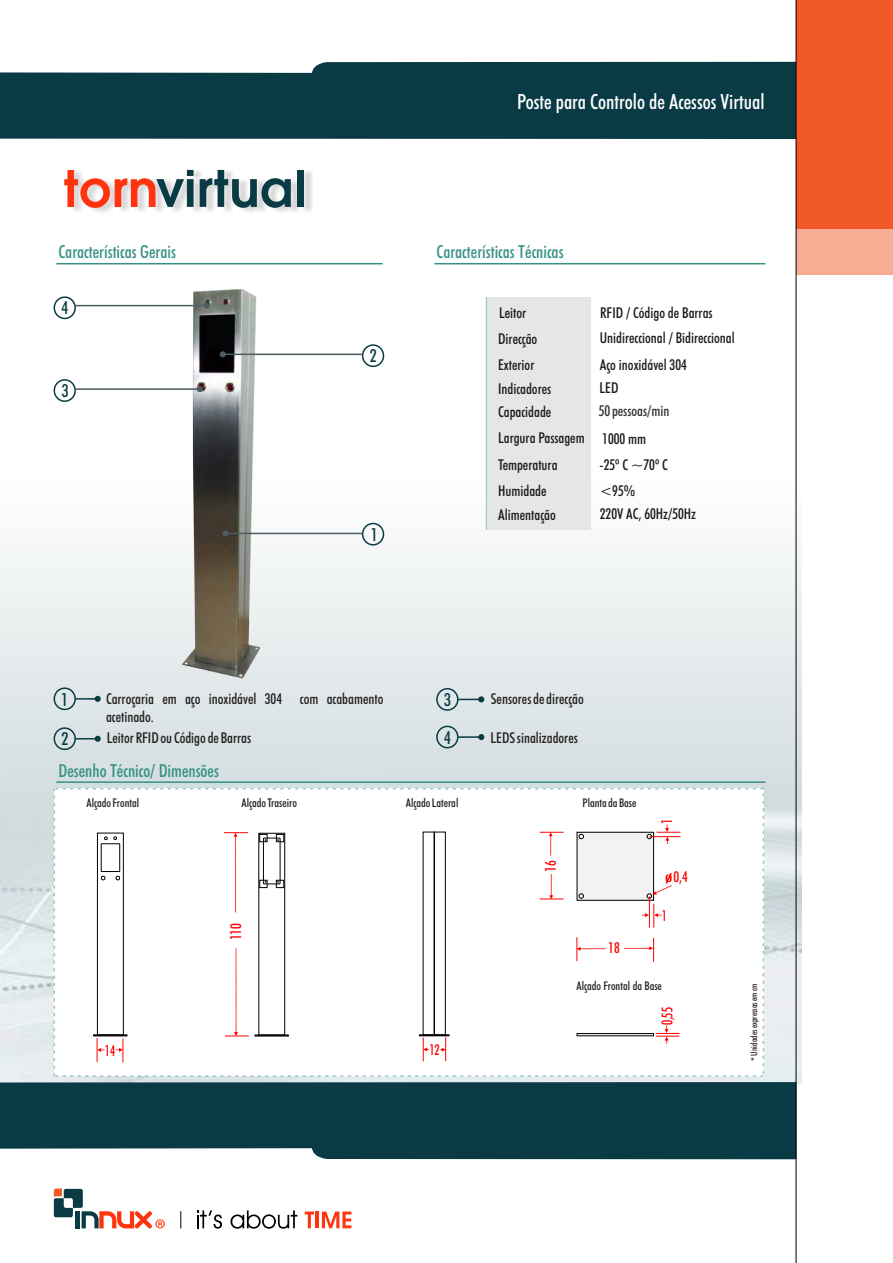
<style>
.page{position:relative;width:893px;height:1263px;background:#fff}
.page>*{position:absolute;margin:0;border:0;box-sizing:border-box;transform-origin:0 0}
.t1{font:600 55.5px "Avant Gar Got Itc TEE";color:#0a3b45}
.t2{font:500 condensed 21px "Futura BT";color:#fff}
.t3{font:500 condensed 18px "Futura BT";color:#369185}
.t4{font:500 condensed 18px "Futura BT";color:#0a3b45}
.t5{font:500 condensed 15px/23.7px "Futura BT";color:#1a1a1a}
.t6{font:500 condensed 15px/18px "Futura BT";color:#241f21}
.t7{font:500 condensed 15px "Futura BT";color:#333}
.t8{font:500 condensed 15px "Futura BT";color:#f00;scale:.9 1}
.t9{font:500 condensed 15px "Futura BT";color:#f00}
.t10{font:500 condensed 12px "Futura BT";color:#241f21}
.t11{font:500 condensed 9px "Futura BT";color:#241f21}
.s1{color:#ff330d}
.s2{font-family:"Aachen DEE";font-stretch:normal}
</style>
<div class="page">
<img style="left:0;top:467px;width:801px;height:617px">
<div style="left:54px;top:687px;width:22px;height:23px;border:2px solid #0a3b45;border-radius:50%"></div>
<div style="left:54px;top:727px;width:22px;height:23px;border:2px solid #0a3b45;border-radius:50%"></div>
<svg style="left:75px;top:696px;width:26px;height:6px"></svg>
<svg style="left:75px;top:736px;width:26px;height:6px"></svg>
<div style="left:436px;top:688px;width:23px;height:23px;border:2px solid #0a3b45;border-radius:50%"></div>
<svg style="left:458px;top:696px;width:26px;height:6px"></svg>
<div style="left:436px;top:726px;width:23px;height:22px;border:2px solid #0a3b45;border-radius:50%"></div>
<svg style="left:458px;top:734px;width:26px;height:6px"></svg>
<div style="left:54px;top:379px;width:22px;height:23px;border:2px solid #0a3b45;border-radius:50%"></div>
<img style="left:182px;top:290px;width:77px;height:389px">
<div style="left:54px;top:296px;width:22px;height:23px;border:2px solid #0a3b45;border-radius:50%"></div>
<div style="left:362px;top:344px;width:22px;height:23px;border:2px solid #0a3b45;border-radius:50%"></div>
<div style="left:362px;top:523px;width:22px;height:22px;border:2px solid #0a3b45;border-radius:50%"></div>
<svg style="left:222px;top:530px;width:141px;height:6px"></svg>
<svg style="left:220px;top:351px;width:143px;height:6px"></svg>
<svg style="left:75px;top:303px;width:135px;height:6px"></svg>
<svg style="left:75px;top:386px;width:128px;height:6px"></svg>
<svg style="left:0;top:62px;width:796px;height:77px;background:#18464f"></svg>
<div style="left:796px;top:0;width:97px;height:275px;background:#f25929"></div>
<div style="left:796px;top:229px;width:97px;height:46px;background:#f7ad94"></div>
<div style="left:67px;top:170px;width:245px;height:44px;background:#808080;opacity:.31"></div>
<hr style="left:434px;top:263px;width:331px;height:1px;background:#369185">
<hr style="left:56px;top:263px;width:327px;height:1px;background:#369185">
<svg style="left:54px;top:1188px;width:111px;height:40px"></svg>
<svg style="left:180px;top:1211px;width:1px;height:17px"></svg>
<svg style="left:322px;top:1211px;width:29px;height:17px"></svg>
<hr style="left:316px;top:1211px;width:3px;height:17px;background:#ff330d">
<svg style="left:305px;top:1211px;width:9px;height:17px"></svg>
<svg style="left:230px;top:1210px;width:67px;height:19px"></svg>
<svg style="left:197px;top:1210px;width:25px;height:18px"></svg>
<svg style="left:0;top:1082px;width:796px;height:77px;background:#18464f"></svg>
<hr style="left:486px;top:297px;width:1px;height:233px;background:#99c7c2">
<div style="left:487px;top:297px;width:104px;height:233px;background:#e6e6e6"></div>
<hr style="left:56px;top:781px;width:709px;height:2px;background:#369185">
<svg style="left:54px;top:786px;width:710px;height:291px"></svg>
<hr style="left:796px;top:0;width:1px;height:1263px;background:#000">
<h2 class="t2" style="left:517px;top:93px;width:249px">Poste para Controlo de Acessos Virtual</h2>
<h1 class="t1" style="left:64px;top:164px;width:244px"><span class="s1">torn</span>virtual</h1>
<p class="t3" style="left:58px;top:245px;width:119px">Características Gerais</p>
<p class="t3" style="left:436px;top:245px;width:129px">Características Técnicas</p>
<p class="t4" style="left:62px;top:301px;width:8px">4</p>
<p class="t4" style="left:62px;top:384px;width:8px">3</p>
<p class="t4" style="left:370px;top:348px;width:8px">2</p>
<p class="t4" style="left:371px;top:527px;width:8px">1</p>
<p class="t4" style="left:61px;top:692px;width:8px">1</p>
<p class="t6" style="left:106px;top:691px;width:279px">Carroçaria em aço inoxidável 304 com acabamento acetinado.</p>
<p class="t4" style="left:62px;top:731px;width:8px">2</p>
<p class="t6" style="left:107px;top:730px;width:146px">Leitor RFID ou Código de Barras</p>
<p class="t3" style="left:58px;top:763px;width:162px">Desenho Técnico/ Dimensões</p>
<p class="t5" style="left:499px;top:303px;width:29px">Leitor</p>
<p class="t5" style="left:600px;top:303px;width:114px">RFID / Código de Barras</p>
<p class="t5" style="left:498px;top:328px;width:41px">Direcção</p>
<p class="t5" style="left:498px;top:354px;width:55px">Exterior<br>Indicadores<br>Capacidade</p>
<p class="t5" style="left:498px;top:426px;width:88px;line-height:26.4px">Largura Passagem<br>Temperatura<br>Humidade</p>
<p class="t5" style="left:498px;top:504px;width:59px">Alimentação</p>
<p class="t5" style="left:600px;top:328px;width:137px">Unidireccional / Bidireccional</p>
<p class="t5" style="left:600px;top:354px;width:89px">Aço inoxidável 304<br>LED</p>
<p class="t5" style="left:600px;top:427px;width:70px;line-height:26px">1000 mm<br>-25º C ~70º C &lt;95%</p>
<p class="t5" style="left:600px;top:504px;width:98px">220V AC, 60Hz/50Hz</p>
<p class="t7" style="left:599px;top:405px;width:72px">50 pessoas/min</p>
<p class="t4" style="left:444px;top:692px;width:8px">3</p>
<p class="t6" style="left:491px;top:691px;width:94px">Sensores de direcção</p>
<p class="t4" style="left:444px;top:730px;width:8px">4</p>
<p class="t6" style="left:491px;top:730px;width:89px">LEDS sinalizadores</p>
<p class="t10" style="left:87px;top:798px;width:54px">Alçado Frontal</p>
<p class="t10" style="left:241px;top:798px;width:57px">Alçado Traseiro</p>
<p class="t10" style="left:406px;top:798px;width:54px">Alçado Lateral</p>
<p class="t10" style="left:582px;top:798px;width:56px">Planta da Base</p>
<p class="t9" style="left:230px;top:940px;width:19px;rotate:-90deg">110</p>
<p class="t9" style="left:544px;top:872px;width:13px;rotate:-90deg">16</p>
<p class="t9" style="left:608px;top:942px;width:13px">18</p>
<p class="t8" style="left:661px;top:824px;width:7px;rotate:-90deg">1</p>
<p class="t9" style="left:673px;top:871px;width:16px">0,4</p>
<p class="t8" style="left:662px;top:909px;width:7px">1</p>
<p class="t10" style="left:576px;top:981px;width:87px">Alçado Frontal da Base</p>
<p class="t8" style="left:105px;top:1044px;width:13px">14</p>
<p class="t8" style="left:429px;top:1043px;width:13px">12</p>
<p class="t8" style="left:661px;top:1025px;width:22px;rotate:-90deg">0,55</p>
<p class="t11" style="left:750px;top:1061px;width:78px;rotate:-90deg"><span class="s2">*</span> Unidades expressas emcm</p>
</div>
